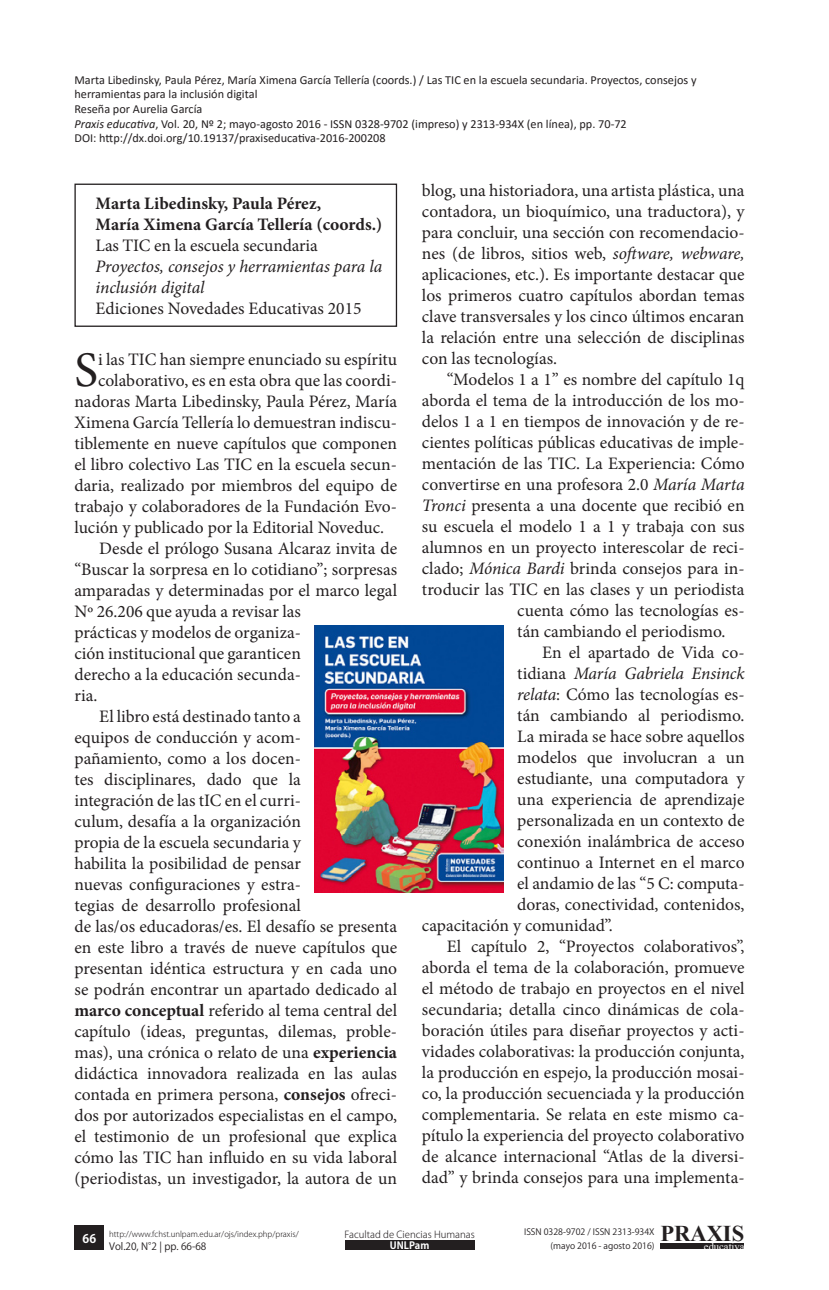
<style>
.page{position:relative;width:829px;height:1290px;background:#fff}
.page>*{position:absolute;margin:0;border:0;box-sizing:border-box;transform-origin:0 0}
.Texto_Principal{font:49.88px "Minion Pro";color:#231f20}
.t1{font:700 22.57px "Times New Roman";color:#231f20}
.Texto_Principal-2{font:17.5px/21px "Minion Pro";color:#231f20}
.Texto_Principal-3{font:italic 17.5px/21px "Minion Pro";letter-spacing:-.005em;color:#231f20}
.Texto_Principal-4{font:700 17.5px "Minion Pro";color:#231f20}
.DOI{font:12.25px/14.7px "Calibri";color:#231f20}
.t2{font:700 11.9px "Koz Go Std";color:#fff}
.t3{font:10.67px "Times New Roman";color:#fff}
.t4{font:9.97px "Koz Go Pro";color:#231f20}
.t5{font:700 9.97px "Koz Go Pro";color:#fff}
.t6{font:300 9.62px "Koz Go Pro";color:#231f20}
.t7{font:8.75px "Koz Go Pro";color:#231f20}
.t8{font:300 7.88px "Koz Go Pro";color:#231f20}
.s1{font-style:italic}
.s2{font-weight:700}
.s3{font-style:normal}
</style>
<div class="page">
<div style="left:74px;top:1225px;width:30px;height:25px;background:#231f20"></div>
<div style="left:660px;top:1243px;width:84px;height:6px;background:#231f20"></div>
<div style="left:345px;top:1240px;width:129px;height:10px;background:#231f20"></div>
<div style="left:74px;top:184px;width:323px;height:143px;border:1px solid #231f20"></div>
<img style="left:314px;top:625px;width:189px;height:267px">
<p class="DOI" style="left:74px;top:72px;width:623px">Marta Libedinsky, Paula Pérez, María Ximena García Tellería (coords.) / Las TIC en la escuela secundaria. Proyectos, consejos y herramientas para la inclusión digital</p>
<p class="DOI" style="left:74px;top:101px;width:129px">Reseña por Aurelia García</p>
<p class="DOI" style="left:74px;top:116px;width:554px"><span class="s1">Praxis educativa</span>, Vol. 20, Nº 2; mayo-agosto 2016 - ISSN 0328-9702 (impreso) y 2313-934X (en línea), pp. 70-72</p>
<p class="DOI" style="left:74px;top:131px;width:313px">DOI: http://dx.doi.org/10.19137/praxiseducativa-2016-200208</p>
<p class="Texto_Principal-4" style="left:96px;top:191px;width:227px">Marta Libedinsky, Paula Pérez,</p>
<p class="Texto_Principal-4" style="left:96px;top:212px;width:288px">María Ximena García Tellería (coords.)</p>
<p class="Texto_Principal-2" style="left:96px;top:235px;width:224px">Las TIC en la escuela secundaria</p>
<p class="Texto_Principal-3" style="left:96px;top:256px;width:288px">Proyectos, consejos y herramientas para la inclusión digital</p>
<p class="Texto_Principal-2" style="left:96px;top:298px;width:267px">Ediciones Novedades Educativas 2015</p>
<p class="Texto_Principal" style="left:74px;top:336px;width:25px">S</p>
<p class="Texto_Principal-2" style="left:98px;top:349px;width:300px">i las TIC han siempre enunciado su espíritu</p>
<p class="Texto_Principal-2" style="left:98px;top:370px;width:300px">colaborativo, es en esta obra que las coordi-</p>
<p class="Texto_Principal-2" style="left:74px;top:391px;width:324px">nadoras Marta Libedinsky, Paula Pérez, María</p>
<p class="Texto_Principal-2" style="left:74px;top:412px;width:324px">Ximena García Tellería lo demuestran indiscu-</p>
<p class="Texto_Principal-2" style="left:74px;top:433px;width:324px">tiblemente en nueve capítulos que componen</p>
<p class="Texto_Principal-2" style="left:74px;top:454px;width:324px">el libro colectivo Las TIC en la escuela secun-</p>
<p class="Texto_Principal-2" style="left:74px;top:475px;width:324px">daria, realizado por miembros del equipo de</p>
<p class="Texto_Principal-2" style="left:74px;top:496px;width:324px">trabajo y colaboradores de la Fundación Evo-</p>
<p class="Texto_Principal-2" style="left:74px;top:517px;width:311px">lución y publicado por la Editorial Noveduc.</p>
<p class="Texto_Principal-2" style="left:74px;top:538px;width:324px;text-indent:25px">Desde el prólogo Susana Alcaraz invita de “Buscar la sorpresa en lo cotidiano”; sorpresas amparadas y determinadas por el marco legal Nº 26.206 que ayuda a revisar las<br>prácticas y modelos de organiza-<br>ción institucional que garanticen<br>derecho a la educación secunda-<br>ria.</p>
<p class="Texto_Principal-2" style="left:74px;top:706px;width:324px;text-indent:25px">El libro está destinado tanto a<br>equipos de conducción y acom-<br>pañamiento, como a los docen-<br>tes disciplinares, dado que la<br>integración de las tIC en el curri-<br>culum, desafía a la organización<br>propia de la escuela secundaria y<br>habilita la posibilidad de pensar<br>nuevas configuraciones y estra-<br>tegias de desarrollo profesional<br>de las/os educadoras/es. El desafío se presenta en este libro a través de nueve capítulos que presentan idéntica estructura y en cada uno se podrán encontrar un apartado dedicado al <span class="s2">marco conceptual</span> referido al tema central del capítulo (ideas, preguntas, dilemas, proble&shy;mas), una crónica o relato de una <span class="s2">experiencia </span>didáctica innovadora realizada en las aulas contada en primera persona, <span class="s2">consejos</span> ofreci&shy;dos por autorizados especialistas en el campo, el testimonio de un profesional que explica cómo las TIC han influido en su vida laboral (periodistas, un investigador, la autora de un</p>
<p class="Texto_Principal-2" style="left:422px;top:180px;width:324px;text-align:justify">blog, una historiadora, una artista plástica, una contadora, un bioquímico, una traductora), y para concluir, una sección con recomendacio&shy;nes (de libros, sitios web, <span class="s1">software, webware, </span>aplicaciones, etc.). Es importante destacar que los primeros cuatro capítulos abordan temas clave transversales y los cinco últimos encaran la relación entre una selección de disciplinas con las tecnologías.</p>
<p class="Texto_Principal-2" style="left:446px;top:369px;width:299px">“Modelos 1 a 1” es nombre del capítulo 1q</p>
<p class="Texto_Principal-2" style="left:422px;top:390px;width:324px">aborda el tema de la introducción de los mo-</p>
<p class="Texto_Principal-2" style="left:422px;top:411px;width:324px">delos 1 a 1 en tiempos de innovación y de re-</p>
<p class="Texto_Principal-2" style="left:422px;top:432px;width:324px">cientes políticas públicas educativas de imple-</p>
<p class="Texto_Principal-2" style="left:422px;top:453px;width:324px">mentación de las TIC. La Experiencia: Cómo</p>
<p class="Texto_Principal-2" style="left:422px;top:474px;width:324px">convertirse en una profesora 2.0 <span class="s1">María Marta</span></p>
<p class="Texto_Principal-2" style="left:422px;top:495px;width:324px"><span class="s1">Tronci</span> presenta a una docente que recibió en</p>
<p class="Texto_Principal-2" style="left:422px;top:516px;width:324px">su escuela el modelo 1 a 1 y trabaja con sus</p>
<p class="Texto_Principal-2" style="left:422px;top:537px;width:324px">alumnos en un proyecto interescolar de reci-</p>
<p class="Texto_Principal-2" style="left:422px;top:558px;width:324px">clado; <span class="s1">Mónica Bardi</span> brinda consejos para in-</p>
<p class="Texto_Principal-2" style="left:422px;top:579px;width:324px">troducir las TIC en las clases y un periodista</p>
<p class="Texto_Principal-2" style="left:517px;top:600px;width:229px">cuenta cómo las tecnologías es-</p>
<p class="Texto_Principal-2" style="left:517px;top:621px;width:210px">tán cambiando el periodismo.</p>
<p class="Texto_Principal-2" style="left:542px;top:642px;width:204px">En el apartado de Vida co-</p>
<p class="Texto_Principal-3" style="left:517px;top:663px;width:229px"><span class="s3">tidiana</span> María Gabriela Ensinck</p>
<p class="Texto_Principal-2" style="left:517px;top:684px;width:229px"><span class="s1">relata</span>: Cómo las tecnologías es-</p>
<p class="Texto_Principal-2" style="left:517px;top:705px;width:229px">tán cambiando al periodismo.</p>
<p class="Texto_Principal-2" style="left:517px;top:726px;width:229px">La mirada se hace sobre aquellos</p>
<p class="Texto_Principal-2" style="left:517px;top:747px;width:229px">modelos que involucran a un</p>
<p class="Texto_Principal-2" style="left:517px;top:768px;width:229px">estudiante, una computadora y</p>
<p class="Texto_Principal-2" style="left:517px;top:789px;width:229px">una experiencia de aprendizaje</p>
<p class="Texto_Principal-2" style="left:517px;top:810px;width:229px">personalizada en un contexto de</p>
<p class="Texto_Principal-2" style="left:517px;top:831px;width:229px">conexión inalámbrica de acceso</p>
<p class="Texto_Principal-2" style="left:517px;top:852px;width:229px">continuo a Internet en el marco</p>
<p class="Texto_Principal-2" style="left:517px;top:873px;width:229px">el andamio de las “5 C: computa-</p>
<p class="Texto_Principal-2" style="left:517px;top:894px;width:229px">doras, conectividad, contenidos,</p>
<p class="Texto_Principal-2" style="left:422px;top:915px;width:192px">capacitación y comunidad”.</p>
<p class="Texto_Principal-2" style="left:422px;top:936px;width:324px;text-align:justify;text-indent:25px">El capítulo 2, “Proyectos colaborativos”, aborda el tema de la colaboración, promueve el método de trabajo en proyectos en el nivel secundaria; detalla cinco dinámicas de cola&shy;boración útiles para diseñar proyectos y acti&shy;vidades colaborativas: la producción conjunta, la producción en espejo, la producción mosai&shy;co, la producción secuenciada y la producción complementaria. Se relata en este mismo ca&shy;pítulo la experiencia del proyecto colaborativo de alcance internacional “Atlas de la diversi&shy;dad” y brinda consejos para una implementa-</p>
<p class="t2" style="left:82px;top:1230px;width:15px">66</p>
<p class="t1" style="left:660px;top:1217px;width:85px">PRAXIS</p>
<p class="t5" style="left:390px;top:1239px;width:41px">UNLPam</p>
<p class="t3" style="left:703px;top:1238px;width:42px">educativa</p>
<p class="t7" style="left:524px;top:1226px;width:132px">ISSN 0328-9702 / ISSN 2313-934X</p>
<p class="t7" style="left:550px;top:1240px;width:106px">(mayo 2016 - agosto 2016)</p>
<p class="t8" style="left:109px;top:1229px;width:191px">http://www.fchst.unlpam.edu.ar/ojs/index.php/praxis/</p>
<p class="t6" style="left:344px;top:1228px;width:132px">Facultad de Ciencias Humanas</p>
<p class="t4" style="left:109px;top:1240px;width:99px">Vol.20, N°2 | pp. 66-68</p>
</div>
